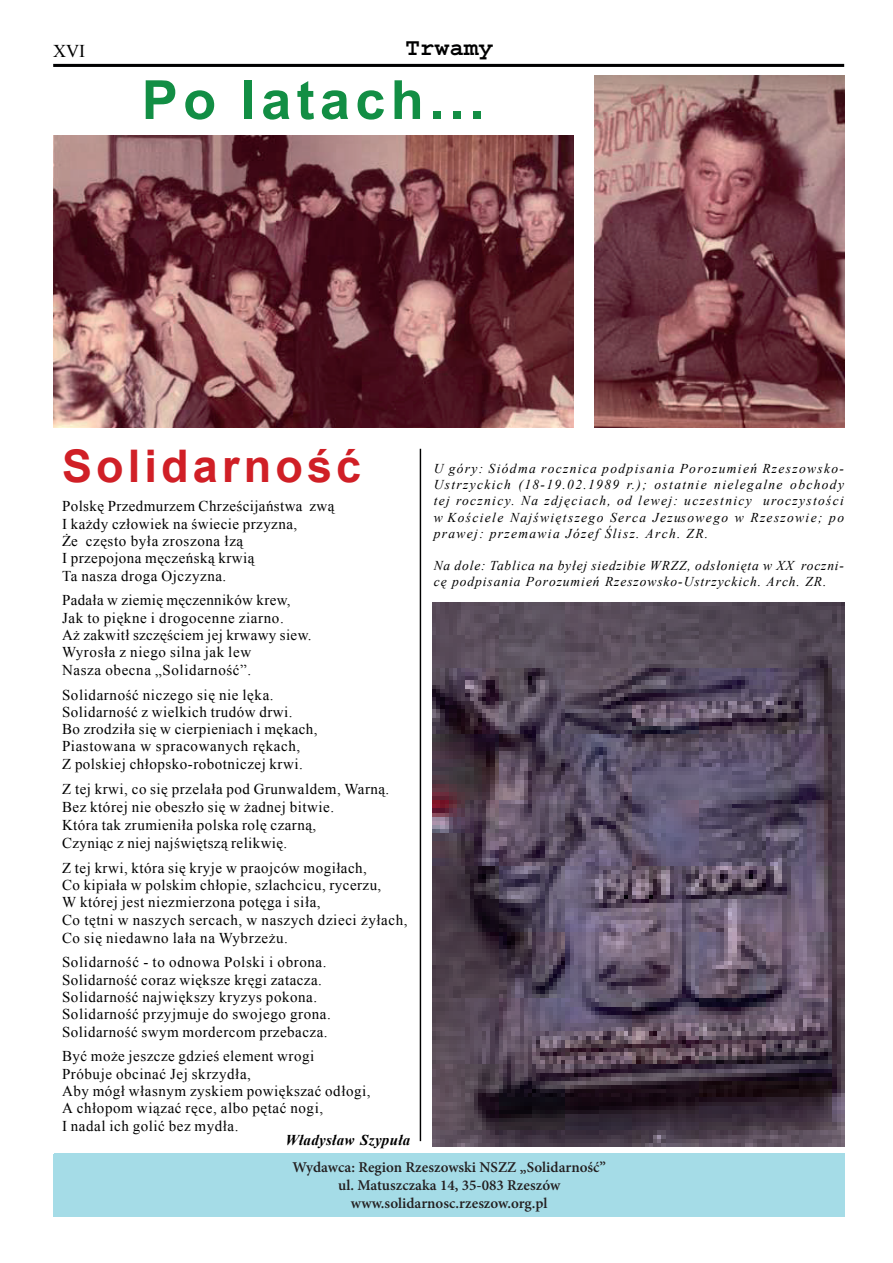
<style>
.page{position:relative;width:893px;height:1263px;background:#fff}
.page>*{position:absolute;margin:0;border:0;box-sizing:border-box;transform-origin:0 0}
.t1{font:700 54px "Arial";letter-spacing:.1em;color:#128e44}
.t2{font:700 45px "Arial";letter-spacing:.09em;color:#d01f26}
.t3{font:700 24px "Courier Std";letter-spacing:.01em;color:#000001}
.t4{font:18px "Times New Roman";color:#000001}
.t5{font:15px/17.4px "Times New Roman";letter-spacing:.035em;color:#000001}
.t6{font:600 15px/18px "Minion Pro";color:#231f20;text-align:center}
.t7{font:italic 700 15px "Times New Roman";letter-spacing:.02em;color:#000001}
.t8{font:italic 13.5px/16.2px "Times New Roman";letter-spacing:.07em;color:#000001;text-align:justify}
.t9{font:12px "Times New Roman";letter-spacing:.1em;color:#000001}
</style>
<div class="page">
<hr style="left:53px;top:64px;width:791px;height:3px;background:#000001">
<img style="left:595px;top:76px;width:249px;height:352px">
<img style="left:53px;top:135px;width:520px;height:292px">
<img style="left:433px;top:603px;width:411px;height:543px">
<hr style="left:420px;top:449px;width:1px;height:692px;background:#000001">
<div style="left:54px;top:1153px;width:790px;height:63px;background:#a5dce7"></div>
<p class="t4" style="left:53px;top:39px;width:33px">XVI</p>
<h3 class="t3" style="left:405px;top:34px;width:89px">Trwamy</h3>
<h1 class="t1" style="left:142px;top:64px;width:344px">Po latach...</h1>
<h2 class="t2" style="left:62px;top:436px;width:301px">Solidarnoœæ</h2>
<p class="t5" style="left:62px;top:497px;width:274px">Polskê Przedmurzem Chrzeœcijañstwa zw¹<br>I ka¿dy cz³owiek na œwiecie przyzna,<br>¯e czêsto by³a zroszona ³z¹<br>I przepojona mêczeñsk¹ krwi¹<br>Ta nasza droga Ojczyzna.</p>
<p class="t5" style="left:62px;top:591px;width:251px">Pada³a w ziemiê mêczenników krew, Jak to piêkne i drogocenne ziarno.<br>A¿ zakwit³ szczêœciem jej krwawy siew.<br>Wyros³a z niego silna jak lew<br>Nasza obecna „Solidarnoœæ”.</p>
<p class="t5" style="left:62px;top:686px;width:257px">Solidarnoœæ niczego siê nie lêka.<br>Solidarnoœæ z wielkich trudów drwi.<br>Bo zrodzi³a siê w cierpieniach i mêkach, Piastowana w spracowanych rêkach,<br>Z polskiej ch³opsko-robotniczej krwi.</p>
<p class="t5" style="left:62px;top:780px;width:329px;line-height:18px">Z tej krwi, co siê przela³a pod Grunwaldem, Warn¹.<br>Bez której nie obesz³o siê w ¿adnej bitwie.<br>Która tak zrumieni³a polska rolê czarn¹,<br>Czyni¹c z niej najœwiêtsz¹ relikwiê.</p>
<p class="t5" style="left:62px;top:859px;width:347px">Z tej krwi, która siê kryje w praojców mogi³ach,<br>Co kipia³a w polskim ch³opie, szlachcicu, rycerzu,<br>W której jest niezmierzona potêga i si³a,<br>Co têtni w naszych sercach, w naszych dzieci ¿y³ach, Co siê niedawno la³a na Wybrze¿u.</p>
<p class="t5" style="left:62px;top:953px;width:270px">Solidarnoœæ - to odnowa Polski i obrona.<br>Solidarnoœæ coraz wiêksze krêgi zatacza.<br>Solidarnoœæ najwiêkszy kryzys pokona.<br>Solidarnoœæ przyjmuje do swojego grona.<br>Solidarnoœæ swym mordercom przebacza.</p>
<p class="t5" style="left:62px;top:1047px;width:310px">Byæ mo¿e jeszcze gdzieœ element wrogi<br>Próbuje obcinaæ Jej skrzyd³a,<br>Aby móg³ w³asnym zyskiem powiêkszaæ od³ogi, A ch³opom wi¹zaæ rêce, albo pêtaæ nogi,<br>I nadal ich goliæ bez myd³a.</p>
<p class="t7" style="left:285px;top:1130px;width:127px">W³adys³aw Szypu³a</p>
<p class="t8" style="left:434px;top:460px;width:412px">U góry: Siódma rocznica podpisania Porozumieñ Rzeszowsko-Ustrzyckich (18-19.02.1989 r.); ostatnie nielegalne obchody tej rocznicy. Na zdjêciach, od lewej: uczestnicy uroczystoœci w Koœciele Najœwiêtszego Serca Jezusowego w Rzeszowie; po prawej: przemawia Józef Œlisz. Arch. ZR.</p>
<p class="t8" style="left:434px;top:557px;width:412px">Na dole: Tablica na by³ej siedzibie WRZZ, ods³oniêta w XX roczni&shy;cê podpisania Porozumieñ Rzeszowsko-Ustrzyckich. Arch. ZR.</p>
<p class="t6" style="left:293px;top:1158px;width:315px">Wydawca: Region Rzeszowski NSZZ „Solidarność” ul. Matuszczaka 14, 35-083 Rzeszów www.solidarnosc.rzeszow.org.pl</p>
<p class="t9" style="left:329px;top:1199px;width:244px">Numer zamkniêto dnia 13 lutego 2006r.</p>
</div>
